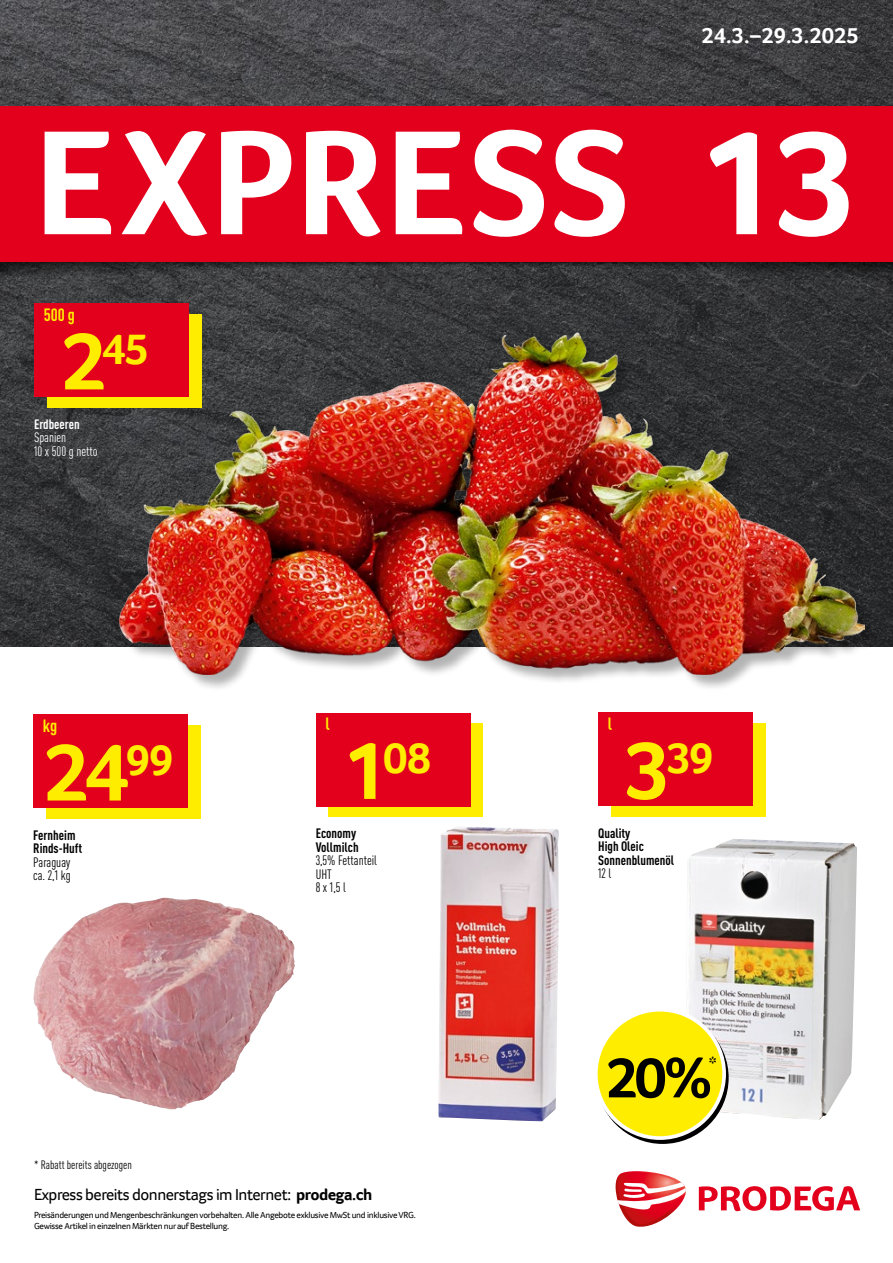
<style>
.page{position:relative;width:893px;height:1263px;background:#fff}
.page>*{position:absolute;margin:0;border:0;box-sizing:border-box;transform-origin:0 0}
.t1{font:700 153px "Transgourmet";letter-spacing:.01em;color:#fff}
.t2{font:700 84px "Transgourmet";color:#ffed00}
.t3{font:700 58.5px "Transgourmet";color:#000}
.t4{font:700 44.55px "Transgourmet";color:#ffed00}
.t5{font:700 22.5px "Transgourmet";color:#fff}
.t6{font:700 19.5px "Transgourmet";color:#000}
.t7{font:700 condensed 17.55px "DINOT";color:#ffed00}
.t8{font:16.5px "Transgourmet";letter-spacing:-.03em;color:#000}
.t9{font:700 condensed 13.5px/13.5px "DINOT";color:#000}
.t10{font:condensed 13.5px/13.5px "DINOT";color:#000}
.t11{font:condensed 13.5px/13.5px "DINOT";color:#fff}
.t12{font:700 condensed 13.5px "DINOT";color:#fff}
.t13{font:condensed 12px "DINOT";color:#000}
.t14{font:9px/10.8px "Transgourmet";letter-spacing:-.03em;color:#000}
.s1{font-size:84px}
.s2{font-weight:700}
</style>
<div class="page">
<img style="left:0;top:0;width:893px;height:646px">
<img style="left:0;top:261px;width:893px;height:55px">
<div style="left:0;top:106px;width:893px;height:155px;background:#e3001d"></div>
<svg style="left:699px;top:1186px;width:161px;height:25px"></svg>
<svg style="left:615px;top:1171px;width:71px;height:56px"></svg>
<img style="left:33px;top:900px;width:221px;height:209px">
<div style="left:46px;top:725px;width:155px;height:94px;background:#ffed00"></div>
<div style="left:33px;top:714px;width:155px;height:94px;background:#e3001d"></div>
<img style="left:687px;top:839px;width:170px;height:281px">
<div style="left:611px;top:723px;width:155px;height:94px;background:#ffed00"></div>
<div style="left:598px;top:712px;width:155px;height:94px;background:#e3001d"></div>
<svg style="left:598px;top:1014px;width:129px;height:128px"></svg>
<div style="left:596px;top:1010px;width:128px;height:128px;background:#ffed00;border-radius:50%"></div>
<div style="left:594px;top:1008px;width:132px;height:132px;border:4px solid #fff;border-radius:50%"></div>
<img style="left:438px;top:827px;width:121px;height:294px">
<div style="left:120px;top:333px;width:761px;height:358px;background:#000;opacity:.3"></div>
<img style="left:119px;top:332px;width:745px;height:343px">
<div style="left:328px;top:723px;width:155px;height:94px;background:#ffed00"></div>
<div style="left:316px;top:713px;width:154px;height:94px;background:#e3001d"></div>
<div style="left:47px;top:314px;width:155px;height:94px;background:#ffed00"></div>
<div style="left:34px;top:303px;width:155px;height:94px;background:#e3001d"></div>
<h3 class="t5" style="left:702px;top:22px;width:159px">24.3.–29.3.2025</h3>
<h1 class="t1" style="left:34px;top:92px;width:826px">EXPRESS 13</h1>
<h3 class="t7" style="left:44px;top:304px;width:33px">500 g</h3>
<h3 class="t4" style="left:61px;top:323px;width:90px"><span class="s1">2</span>45</h3>
<h3 class="t12" style="left:34px;top:416px;width:47px">Erdbeeren</h3>
<h3 class="t11" style="left:34px;top:431px;width:65px">Spanien<br>10 x 500 g netto</h3>
<h3 class="t7" style="left:43px;top:715px;width:16px">kg</h3>
<h2 class="t2" style="left:43px;top:723px;width:132px">24<sup>99</sup></h2>
<h3 class="t9" style="left:33px;top:828px;width:51px">Fernheim<br>Rinds-Huft</h3>
<h3 class="t10" style="left:33px;top:855px;width:39px">Paraguay ca. 2,1 kg</h3>
<h3 class="t13" style="left:34px;top:1157px;width:99px">* Rabatt bereits abgezogen</h3>
<h3 class="t7" style="left:325px;top:713px;width:6px">l</h3>
<h3 class="t4" style="left:342px;top:732px;width:91px"><span class="s1">1</span>08</h3>
<h3 class="t9" style="left:316px;top:826px;width:44px">Economy<br>Vollmilch</h3>
<h3 class="t10" style="left:316px;top:854px;width:63px">3,5% Fettanteil<br>UHT<br>8 x 1,5 l</h3>
<h3 class="t8" style="left:34px;top:1184px;width:340px">Express bereits donnerstags im Internet: <span class="s2">prodega.ch</span></h3>
<p class="t14" style="left:34px;top:1210px;width:383px">Preisänderungen und Mengenbeschränkungen vorbehalten. Alle Angebote exklusive MwSt und inklusive VRG.<br>Gewisse Artikel in einzelnen Märkten nur auf Bestellung.</p>
<h3 class="t7" style="left:608px;top:713px;width:6px">l</h3>
<h3 class="t4" style="left:625px;top:732px;width:91px"><span class="s1">3</span>39</h3>
<h3 class="t9" style="left:598px;top:826px;width:78px">Quality<br>High Oleic<br>Sonnenblumenöl</h3>
<h3 class="t10" style="left:598px;top:867px;width:15px">12 l</h3>
<h3 class="t3" style="left:606px;top:1043px;width:108px">20%</h3>
<h3 class="t6" style="left:709px;top:1052px;width:10px">*</h3>
</div>
